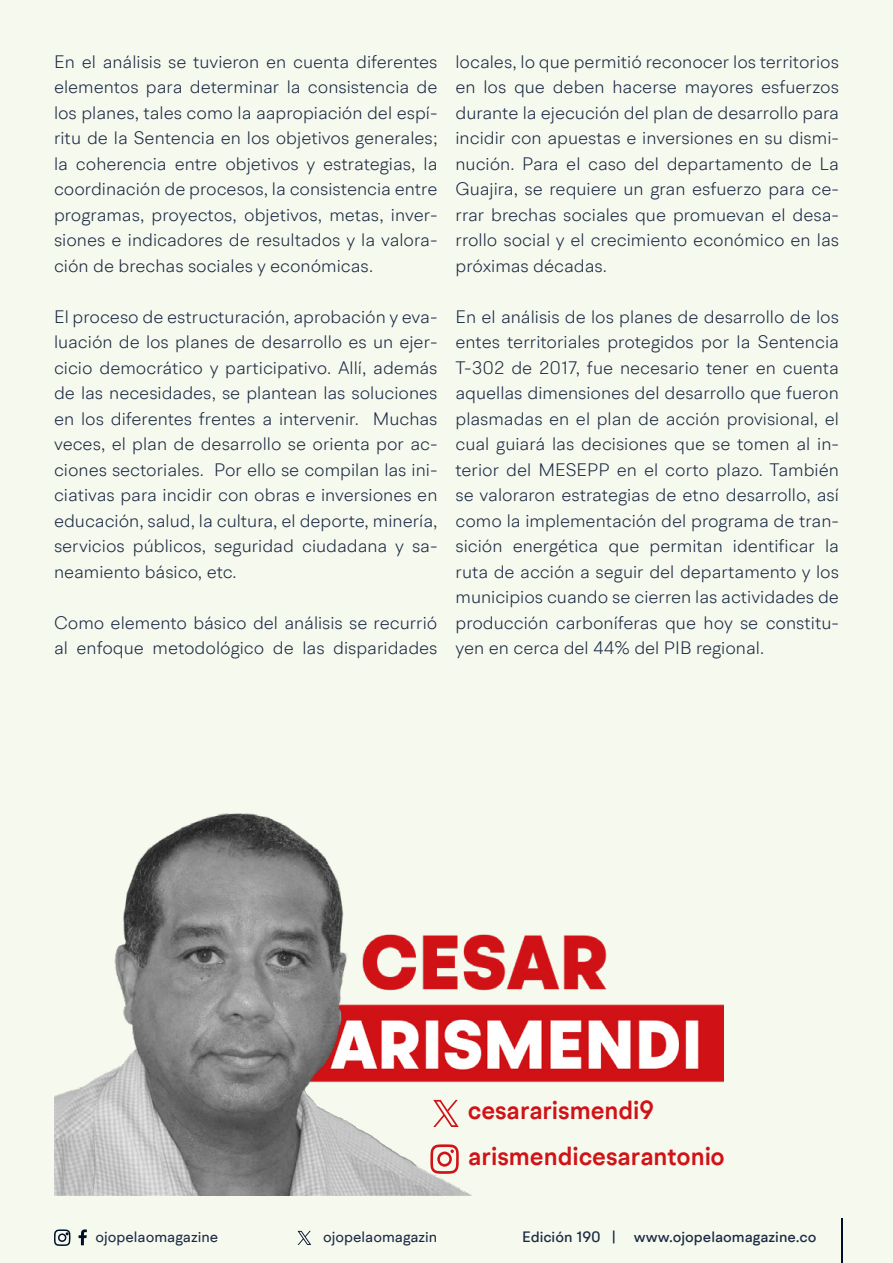
<style>
.page{position:relative;width:893px;height:1263px;background:#f6f9ee}
.page>*{position:absolute;margin:0;border:0;box-sizing:border-box;transform-origin:0 0}
.t1{font:600 25.5px "BR Hendrix";color:#d11217;scale:.96 1}
.t2{font:300 18px/25.5px "BR Hendrix";color:#1b2943;text-align:justify}
.t3{font:500 15px "BR Hendrix";color:#1b2943}
.t4{font:15px "BR Hendrix";color:#1b2943}
</style>
<div class="page">
<svg style="left:79px;top:1229px;width:8px;height:16px"></svg>
<svg style="left:54px;top:1229px;width:17px;height:17px"></svg>
<hr style="left:841px;top:1219px;width:1px;height:44px;background:#000f2b">
<svg style="left:298px;top:1231px;width:13px;height:14px"></svg>
<img style="left:54px;top:814px;width:670px;height:381px">
<svg style="left:430px;top:1144px;width:29px;height:30px"></svg>
<svg style="left:433px;top:1100px;width:26px;height:27px"></svg>
<p class="t2" style="left:54px;top:48px;width:385px">En el análisis se tuvieron en cuenta diferentes elementos para determinar la consistencia de los planes, tales como la aapropiación del espí&shy;ritu de la Sentencia en los objetivos generales; la coherencia entre objetivos y estrategias, la coordinación de procesos, la consistencia entre programas, proyectos, objetivos, metas, inver&shy;siones e indicadores de resultados y la valora&shy;ción de brechas sociales y económicas.</p>
<p class="t2" style="left:54px;top:303px;width:385px">El proceso de estructuración, aprobación y eva&shy;luación de los planes de desarrollo es un ejer&shy;cicio democrático y participativo. Allí, además de las necesidades, se plantean las soluciones en los diferentes frentes a intervenir. Muchas veces, el plan de desarrollo se orienta por ac&shy;ciones sectoriales. Por ello se compilan las ini&shy;ciativas para incidir con obras e inversiones en educación, salud, la cultura, el deporte, minería, servicios públicos, seguridad ciudadana y sa&shy;neamiento básico, etc.</p>
<p class="t2" style="left:54px;top:609px;width:385px">Como elemento básico del análisis se recurrió al enfoque metodológico de las disparidades</p>
<p class="t2" style="left:455px;top:48px;width:385px">locales, lo que permitió reconocer los territorios en los que deben hacerse mayores esfuerzos durante la ejecución del plan de desarrollo para incidir con apuestas e inversiones en su dismi&shy;nución. Para el caso del departamento de La Guajira, se requiere un gran esfuerzo para ce&shy;rrar brechas sociales que promuevan el desa&shy;rrollo social y el crecimiento económico en las próximas décadas.</p>
<p class="t2" style="left:455px;top:303px;width:385px">En el análisis de los planes de desarrollo de los entes territoriales protegidos por la Sentencia T-302 de 2017, fue necesario tener en cuenta aquellas dimensiones del desarrollo que fueron plasmadas en el plan de acción provisional, el cual guiará las decisiones que se tomen al in&shy;terior del MESEPP en el corto plazo. También se valoraron estrategias de etno desarrollo, así como la implementación del programa de tran&shy;sición energética que permitan identificar la ruta de acción a seguir del departamento y los municipios cuando se cierren las actividades de producción carboníferas que hoy se constitu&shy;yen en cerca del 44% del PIB regional.</p>
<h1 class="t1" style="left:468px;top:1094px;width:196px">cesararismendi9</h1>
<h1 class="t1" style="left:468px;top:1140px;width:269px">arismendicesarantonio</h1>
<p class="t4" style="left:96px;top:1227px;width:124px">ojopelaomagazine</p>
<p class="t4" style="left:323px;top:1227px;width:116px">ojopelaomagazin</p>
<p class="t3" style="left:522px;top:1227px;width:296px">Edición 190 | www.ojopelaomagazine.co</p>
</div>
